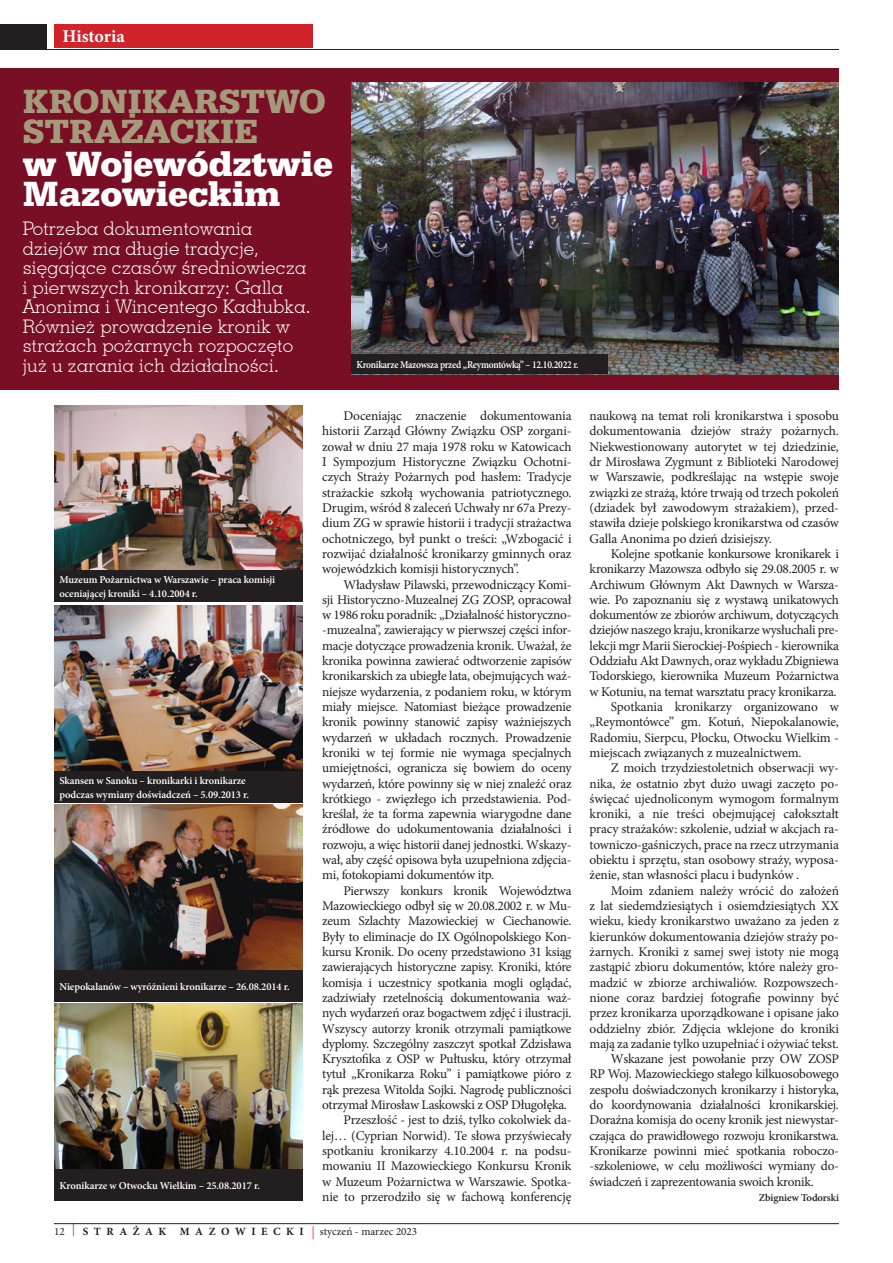
<style>
.page{position:relative;width:893px;height:1263px;background:#fff}
.page>*{position:absolute;margin:0;border:0;box-sizing:border-box;transform-origin:0 0}
.TYTUL_SERIFA{font:700 36px "Serifa DEE";color:#fff}
.TYTUL_SERIFA-2{font:700 34.5px "Serifa DEE";color:#a69a7c}
.LID_SWIS{font:300 18.75px/19.5px "Geometric Slab 703 L2";letter-spacing:.01em;color:#fff}
.t1{font:700 18px "Minion Pro";letter-spacing:-.005em;color:#fff}
.TEKST{font:13.35px/15.3px "Minion Pro";letter-spacing:-.015em;color:#231f20;text-align:justify}
.t2{font:11.1px "Minion Pro";color:#231f20}
.TEKST-2{font:600 10.5px "Minion Pro";letter-spacing:-.01em;color:#fff}
.TEKST-3{font:600 10.5px "Minion Pro";letter-spacing:-.03em;color:#fff;scale:.91 1}
.TEKST-4{font:600 10.5px "Minion Pro";letter-spacing:-.01em;color:#231f20}
.s1{font-size:13.05px;color:#d1232a}
.s2{font-weight:700}
</style>
<div class="page">
<hr style="left:54px;top:1223px;width:785px;height:1px;background:#231f20">
<img style="left:54px;top:405px;width:249px;height:165px">
<img style="left:54px;top:606px;width:249px;height:165px">
<img style="left:54px;top:805px;width:249px;height:165px">
<img style="left:54px;top:1004px;width:249px;height:165px">
<div style="left:0;top:68px;width:839px;height:321px;background:#780f24"></div>
<div style="left:0;top:25px;width:839px;height:25px;background:#231f20"></div>
<div style="left:48px;top:13px;width:845px;height:36px;background:#fff"></div>
<div style="left:54px;top:25px;width:258px;height:23px;background:#d1232a"></div>
<img style="left:351px;top:82px;width:488px;height:292px">
<div style="left:351px;top:354px;width:257px;height:20px;background:#231f20"></div>
<div style="left:54px;top:571px;width:249px;height:31px;background:#231f20"></div>
<div style="left:54px;top:771px;width:249px;height:32px;background:#231f20"></div>
<div style="left:54px;top:970px;width:249px;height:32px;background:#231f20"></div>
<div style="left:54px;top:1169px;width:249px;height:32px;background:#231f20"></div>
<p class="t1" style="left:63px;top:23px;width:64px">Historia</p>
<p class="TYTUL_SERIFA-2" style="left:23px;top:81px;width:304px">KRONIKARSTWO</p>
<p class="TYTUL_SERIFA-2" style="left:23px;top:111px;width:237px">STRA¯ACKIE</p>
<p class="TYTUL_SERIFA" style="left:23px;top:143px;width:312px">w Województwie</p>
<p class="TYTUL_SERIFA" style="left:23px;top:173px;width:259px">Mazowieckim</p>
<p class="LID_SWIS" style="left:23px;top:218px;width:289px">Potrzeba dokumentowania dziejów ma długie tradycje, sięgające czasów średniowiecza i pierwszych kronikarzy: Galla<br>Anonima i Wincentego Kadłubka.<br>Również prowadzenie kronik w strażach pożarnych rozpoczęto już u zarania ich działalności.</p>
<p class="TEKST-3" style="left:357px;top:357px;width:245px">Kronikarze Mazowsza przed „Reymontówką” – 12.10.2022 r.</p>
<p class="TEKST-2" style="left:60px;top:573px;width:217px">Muzeum Pożarnictwa w Warszawie – praca komisji</p>
<p class="TEKST-2" style="left:60px;top:586px;width:140px">oceniającej kroniki – 4.10.2004 r.</p>
<p class="TEKST-2" style="left:60px;top:774px;width:188px">Skansen w Sanoku – kronikarki i kronikarze</p>
<p class="TEKST-2" style="left:60px;top:787px;width:191px">podczas wymiany doświadczeń – 5.09.2013 r.</p>
<p class="TEKST-2" style="left:60px;top:979px;width:232px">Niepokalanów – wyróżnieni kronikarze – 26.08.2014 r.</p>
<p class="TEKST-2" style="left:60px;top:1178px;width:202px">Kronikarze w Otwocku Wielkim – 25.08.2017 r.</p>
<p class="TEKST" style="left:322px;top:408px;width:251px;text-indent:21px">Doceniając znaczenie dokumentowania historii Zarząd Główny Związku OSP zorgani&shy;zował w dniu 27 maja 1978 roku w Katowicach I Sympozjum Historyczne Związku Ochotni&shy;czych Straży Pożarnych pod hasłem: Tradycje strażackie szkołą wychowania patriotycznego.<br>Drugim, wśród 8 zaleceń Uchwały nr 67a Prezy&shy;dium ZG w sprawie historii i tradycji strażactwa ochotniczego, był punkt o treści: „Wzbogacić i rozwijać działalność kronikarzy gminnych oraz wojewódzkich komisji historycznych”.</p>
<p class="TEKST" style="left:322px;top:577px;width:251px;text-indent:21px">Władysław Pilawski, przewodniczący Komi&shy;sji Historyczno-Muzealnej ZG ZOSP, opracował w 1986 roku poradnik: „Działalność historyczno--muzealna”, zawierający w pierwszej części infor&shy;macje dotyczące prowadzenia kronik. Uważał, że kronika powinna zawierać odtworzenie zapisów kronikarskich za ubiegłe lata, obejmujących waż&shy;niejsze wydarzenia, z podaniem roku, w którym miały miejsce. Natomiast bieżące prowadzenie kronik powinny stanowić zapisy ważniejszych wydarzeń w układach rocznych. Prowadzenie kroniki w tej formie nie wymaga specjalnych umiejętności, ogranicza się bowiem do oceny wydarzeń, które powinny się w niej znaleźć oraz krótkiego - zwięzłego ich przedstawienia. Pod&shy;kreślał, że ta forma zapewnia wiarygodne dane źródłowe do udokumentowania działalności i rozwoju, a więc historii danej jednostki. Wskazy&shy;wał, aby część opisowa była uzupełniona zdjęcia&shy;mi, fotokopiami dokumentów itp.</p>
<p class="TEKST" style="left:322px;top:883px;width:251px;text-indent:21px">Pierwszy konkurs kronik Województwa Mazowieckiego odbył się w 20.08.2002 r. w Mu&shy;zeum Szlachty Mazowieckiej w Ciechanowie.<br>Były to eliminacje do IX Ogólnopolskiego Kon&shy;kursu Kronik. Do oceny przedstawiono 31 ksiąg zawierających historyczne zapisy. Kroniki, które komisja i uczestnicy spotkania mogli oglądać, zadziwiały rzetelnością dokumentowania waż&shy;nych wydarzeń oraz bogactwem zdjęć i ilustracji.<br>Wszyscy autorzy kronik otrzymali pamiątkowe dyplomy. Szczególny zaszczyt spotkał Zdzisława Krysztofika z OSP w Pułtusku, który otrzymał tytuł „Kronikarza Roku” i pamiątkowe pióro z rąk prezesa Witolda Sojki. Nagrodę publiczności otrzymał Mirosław Laskowski z OSP Długołęka.</p>
<p class="TEKST" style="left:322px;top:1112px;width:251px;text-indent:21px">Przeszłość - jest to dziś, tylko cokolwiek da&shy;lej… (Cyprian Norwid). Te słowa przyświecały spotkaniu kronikarzy 4.10.2004 r. na podsu&shy;mowaniu II Mazowieckiego Konkursu Kronik w Muzeum Pożarnictwa w Warszawie. Spotka&shy;nie to przerodziło się w fachową konferencję</p>
<p class="t2" style="left:54px;top:1224px;width:365px">12 <span class="s1">|</span> <span class="s2">STRAŻAK MAZOWIECKI</span> <span class="s1">|</span> styczeń - marzec 2023</p>
<p class="TEKST" style="left:590px;top:408px;width:251px">naukową na temat roli kronikarstwa i sposobu dokumentowania dziejów straży pożarnych.<br>Niekwestionowany autorytet w tej dziedzinie, dr Mirosława Zygmunt z Biblioteki Narodowej w Warszawie, podkreślając na wstępie swoje związki ze strażą, które trwają od trzech pokoleń (dziadek był zawodowym strażakiem), przed&shy;stawiła dzieje polskiego kronikarstwa od czasów Galla Anonima po dzień dzisiejszy.</p>
<p class="TEKST" style="left:590px;top:546px;width:251px;text-indent:21px">Kolejne spotkanie konkursowe kronikarek i kronikarzy Mazowsza odbyło się 29.08.2005 r. w Archiwum Głównym Akt Dawnych w Warsza&shy;wie. Po zapoznaniu się z wystawą unikatowych dokumentów ze zbiorów archiwum, dotyczących dziejów naszego kraju, kronikarze wysłuchali pre&shy;lekcji mgr Marii Sierockiej-Pośpiech - kierownika Oddziału Akt Dawnych, oraz wykładu Zbigniewa Todorskiego, kierownika Muzeum Pożarnictwa w Kotuniu, na temat warsztatu pracy kronikarza.</p>
<p class="TEKST" style="left:590px;top:699px;width:251px;text-indent:21px">Spotkania kronikarzy organizowano w „Reymontówce” gm. Kotuń, Niepokalanowie, Radomiu, Sierpcu, Płocku, Otwocku Wielkim - miejscach związanych z muzealnictwem.</p>
<p class="TEKST" style="left:590px;top:760px;width:251px;text-indent:21px">Z moich trzydziestoletnich obserwacji wy&shy;nika, że ostatnio zbyt dużo uwagi zaczęto po&shy;święcać ujednoliconym wymogom formalnym kroniki, a nie treści obejmującej całokształt pracy strażaków: szkolenie, udział w akcjach ra&shy;towniczo-gaśniczych, prace na rzecz utrzymania obiektu i sprzętu, stan osobowy straży, wyposa&shy;żenie, stan własności placu i budynków .</p>
<p class="TEKST" style="left:590px;top:883px;width:251px;text-indent:21px">Moim zdaniem należy wrócić do założeń z lat siedemdziesiątych i osiemdziesiątych XX wieku, kiedy kronikarstwo uważano za jeden z kierunków dokumentowania dziejów straży po&shy;żarnych. Kroniki z samej swej istoty nie mogą zastąpić zbioru dokumentów, które należy gro&shy;madzić w zbiorze archiwaliów. Rozpowszech&shy;nione coraz bardziej fotografie powinny być przez kronikarza uporządkowane i opisane jako oddzielny zbiór. Zdjęcia wklejone do kroniki mają za zadanie tylko uzupełniać i ożywiać tekst.</p>
<p class="TEKST" style="left:590px;top:1051px;width:251px;text-indent:21px">Wskazane jest powołanie przy OW ZOSP RP Woj. Mazowieckiego stałego kilkuosobowego zespołu doświadczonych kronikarzy i historyka, do koordynowania działalności kronikarskiej.<br>Doraźna komisja do oceny kronik jest niewystar&shy;czająca do prawidłowego rozwoju kronikarstwa.<br>Kronikarze powinni mieć spotkania roboczo--szkoleniowe, w celu możliwości wymiany do&shy;świadczeń i zaprezentowania swoich kronik.</p>
<p class="TEKST-4" style="left:759px;top:1190px;width:82px">Zbigniew Todorski</p>
</div>
